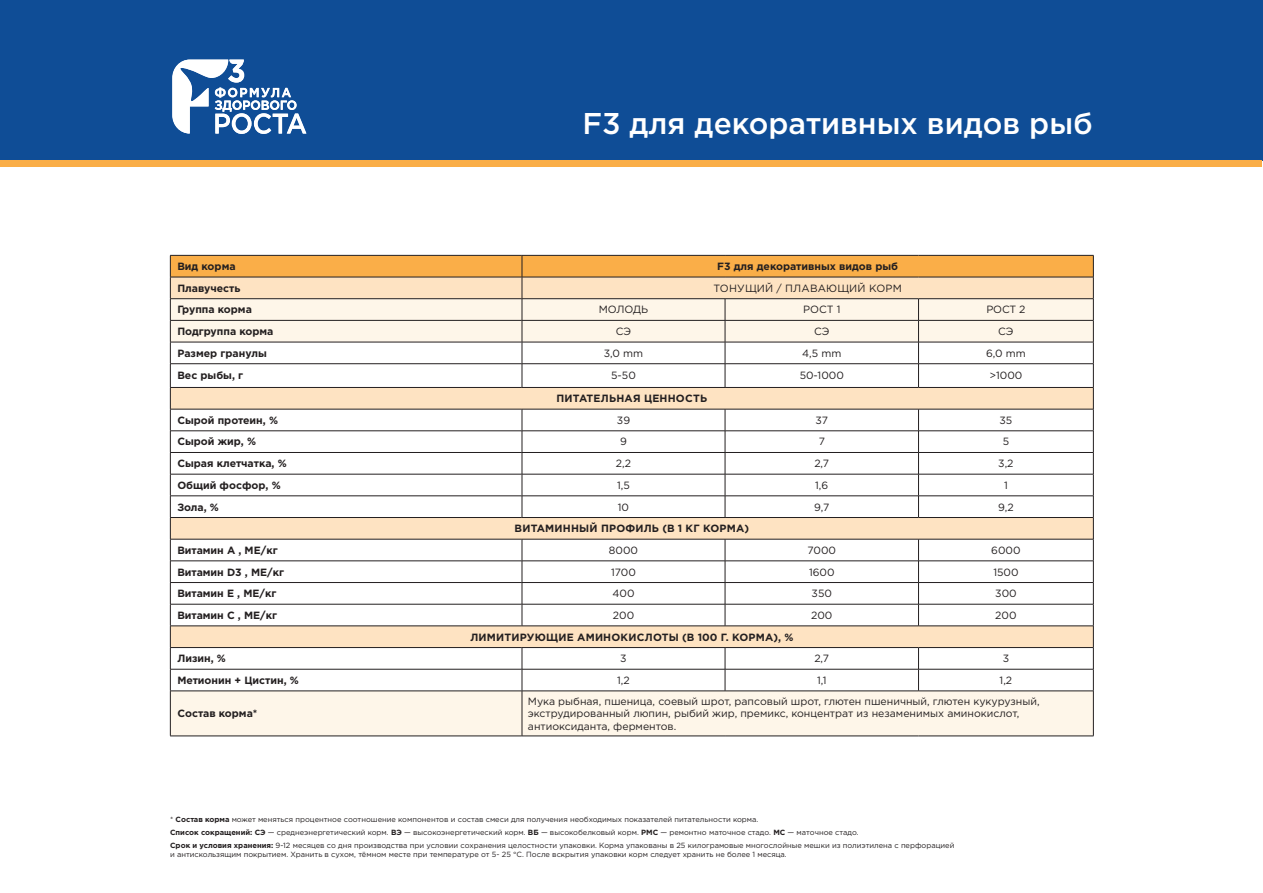
<style>
.page{position:relative;width:1263px;height:893px;background:#fff}
.page>*{position:absolute;margin:0;border:0;box-sizing:border-box;transform-origin:0 0}
.t1{font:500 30px "Gotham Pro";color:#fff}
.t2{font:10.5px/12.6px "Gotham Pro";color:#231f20}
.t3{font:700 10.5px "Gotham Pro";color:#231f20}
.t4{font:700 10.5px "Gotham Pro";letter-spacing:.02em;color:#231f20}
.t5{font:10.5px "Gotham Pro";letter-spacing:.02em;color:#231f20}
.t6{font:7.5px/13.2px "Gotham Pro";color:#231f20}
.s1{font-weight:700}
</style>
<div class="page">
<div style="left:0;top:0;width:1262px;height:161px;background:#0f4d96"></div>
<div style="left:1px;top:161px;width:1261px;height:6px;background:#faae48"></div>
<svg style="left:172px;top:60px;width:134px;height:74px"></svg>
<div style="left:171px;top:692px;width:922px;height:44px;background:#fef6e9"></div>
<svg style="left:170px;top:255px;width:924px;height:436px"></svg>
<hr style="left:918px;top:342px;width:175px;height:1px;background:#231f20">
<hr style="left:170px;top:691px;width:352px;height:1px;background:#231f20">
<hr style="left:170px;top:691px;width:1px;height:45px;background:#231f20">
<hr style="left:170px;top:736px;width:352px;height:1px;background:#231f20">
<hr style="left:522px;top:691px;width:203px;height:1px;background:#231f20">
<hr style="left:522px;top:691px;width:1px;height:45px;background:#231f20">
<hr style="left:725px;top:691px;width:193px;height:1px;background:#231f20">
<hr style="left:918px;top:691px;width:175px;height:1px;background:#231f20">
<hr style="left:1093px;top:691px;width:1px;height:45px;background:#231f20">
<hr style="left:522px;top:736px;width:203px;height:1px;background:#231f20">
<hr style="left:725px;top:736px;width:193px;height:1px;background:#231f20">
<hr style="left:918px;top:736px;width:175px;height:1px;background:#231f20">
<p class="t1" style="left:582px;top:106px;width:512px">F3 для декоративных видов рыб</p>
<p class="t3" style="left:177px;top:260px;width:60px">Вид корма</p>
<p class="t3" style="left:717px;top:260px;width:182px">F3 для декоративных видов рыб</p>
<p class="t3" style="left:177px;top:282px;width:65px">Плавучесть</p>
<p class="t5" style="left:713px;top:282px;width:190px">ТОНУЩИЙ / ПЛАВАЮЩИЙ КОРМ</p>
<p class="t3" style="left:177px;top:304px;width:76px">Группа корма</p>
<p class="t2" style="left:599px;top:303px;width:51px">МОЛОДЬ</p>
<p class="t2" style="left:803px;top:303px;width:39px">РОСТ 1</p>
<p class="t2" style="left:986px;top:303px;width:40px">РОСТ 2</p>
<p class="t3" style="left:177px;top:325px;width:98px">Подгруппа корма</p>
<p class="t2" style="left:616px;top:325px;width:17px">СЭ</p>
<p class="t2" style="left:814px;top:325px;width:17px">СЭ</p>
<p class="t2" style="left:998px;top:325px;width:17px">СЭ</p>
<p class="t3" style="left:177px;top:347px;width:91px">Размер гранулы</p>
<p class="t2" style="left:604px;top:347px;width:41px">3,0 mm</p>
<p class="t2" style="left:802px;top:347px;width:41px">4,5 mm</p>
<p class="t2" style="left:986px;top:347px;width:41px">6,0 mm</p>
<p class="t3" style="left:177px;top:370px;width:67px">Вес рыбы, г</p>
<p class="t2" style="left:611px;top:369px;width:26px">5-50</p>
<p class="t2" style="left:800px;top:369px;width:46px">50-1000</p>
<p class="t2" style="left:989px;top:369px;width:35px">&gt;1000</p>
<p class="t4" style="left:556px;top:392px;width:152px">ПИТАТЕЛЬНАЯ ЦЕННОСТЬ</p>
<p class="t3" style="left:177px;top:414px;width:102px">Сырой протеин, %</p>
<p class="t2" style="left:617px;top:414px;width:15px">39</p>
<p class="t2" style="left:815px;top:414px;width:14px">37</p>
<p class="t2" style="left:999px;top:414px;width:14px">35</p>
<p class="t3" style="left:177px;top:436px;width:80px">Сырой жир, %</p>
<p class="t2" style="left:620px;top:435px;width:8px">9</p>
<p class="t2" style="left:819px;top:435px;width:8px">7</p>
<p class="t2" style="left:1003px;top:435px;width:8px">5</p>
<p class="t3" style="left:177px;top:457px;width:111px">Сырая клетчатка, %</p>
<p class="t2" style="left:616px;top:457px;width:17px">2,2</p>
<p class="t2" style="left:814px;top:457px;width:16px">2,7</p>
<p class="t2" style="left:998px;top:457px;width:17px">3,2</p>
<p class="t3" style="left:177px;top:479px;width:105px">Общий фосфор, %</p>
<p class="t2" style="left:617px;top:479px;width:14px">1,5</p>
<p class="t2" style="left:815px;top:479px;width:15px">1,6</p>
<p class="t2" style="left:1004px;top:479px;width:5px">1</p>
<p class="t3" style="left:177px;top:501px;width:43px">Зола, %</p>
<p class="t2" style="left:618px;top:500px;width:13px">10</p>
<p class="t2" style="left:814px;top:500px;width:17px">9,7</p>
<p class="t2" style="left:998px;top:500px;width:17px">9,2</p>
<p class="t4" style="left:515px;top:522px;width:236px">ВИТАМИННЫЙ ПРОФИЛЬ (В 1 КГ КОРМА)</p>
<p class="t3" style="left:177px;top:544px;width:102px">Витамин А , МЕ/кг</p>
<p class="t2" style="left:609px;top:544px;width:31px">8000</p>
<p class="t2" style="left:807px;top:544px;width:30px">7000</p>
<p class="t2" style="left:991px;top:544px;width:31px">6000</p>
<p class="t3" style="left:177px;top:566px;width:108px">Витамин D3 , МЕ/кг</p>
<p class="t2" style="left:611px;top:565px;width:26px">1700</p>
<p class="t2" style="left:809px;top:565px;width:27px">1600</p>
<p class="t2" style="left:993px;top:565px;width:27px">1500</p>
<p class="t3" style="left:177px;top:587px;width:101px">Витамин E , МЕ/кг</p>
<p class="t2" style="left:612px;top:587px;width:24px">400</p>
<p class="t2" style="left:812px;top:587px;width:22px">350</p>
<p class="t2" style="left:995px;top:587px;width:23px">300</p>
<p class="t3" style="left:177px;top:609px;width:101px">Витамин C , МЕ/кг</p>
<p class="t2" style="left:613px;top:609px;width:23px">200</p>
<p class="t2" style="left:811px;top:609px;width:23px">200</p>
<p class="t2" style="left:995px;top:609px;width:23px">200</p>
<p class="t4" style="left:470px;top:631px;width:325px">ЛИМИТИРУЮЩИЕ АМИНОКИСЛОТЫ (В 100 Г. КОРМА), %</p>
<p class="t3" style="left:177px;top:652px;width:50px">Лизин, %</p>
<p class="t2" style="left:620px;top:652px;width:8px">3</p>
<p class="t2" style="left:814px;top:652px;width:16px">2,7</p>
<p class="t2" style="left:1003px;top:652px;width:8px">3</p>
<p class="t3" style="left:177px;top:674px;width:123px">Метионин + Цистин, %</p>
<p class="t2" style="left:617px;top:674px;width:14px">1,2</p>
<p class="t2" style="left:817px;top:674px;width:11px">1,1</p>
<p class="t2" style="left:1000px;top:674px;width:14px">1,2</p>
<p class="t3" style="left:177px;top:707px;width:81px">Состав кормa*</p>
<p class="t2" style="left:528px;top:695px;width:513px">Мука рыбная, пшеница, соевый шрот, рапсовый шрот, глютен пшеничный, глютен кукурузный, экструдированный люпин, рыбий жир, премикс, концентрат из незаменимых аминокислот, антиоксиданта, ферментов.</p>
<p class="t6" style="left:170px;top:813px;width:786px">* <span class="s1">Состав корма</span> может меняться процентное соотношение компонентов и состав смеси для получения необходимых показателей питательности корма.<br><span class="s1">Список сокращений: СЭ</span> — среднеэнергетический корм. <span class="s1">ВЭ</span> — высокоэнергетический корм. <span class="s1">ВБ</span> — высокобелковый корм. <span class="s1">РМС</span> — ремонтно маточное стадо. <span class="s1">МС</span> — маточное стадо.<br><span class="s1">Срок и условия хранения:</span> 9-12 месяцев со дня производства при условии сохранения целостности упаковки. Корма упакованы в 25 килограмовые многослойные мешки из полиэтилена с перфорацией</p>
<p class="t6" style="left:170px;top:848px;width:618px">и антискользящим покрытием. Хранить в сухом, тёмном месте при температуре от 5- 25 °C. После вскрытия упаковки корм следует хранить не более 1 месяца.</p>
</div>
